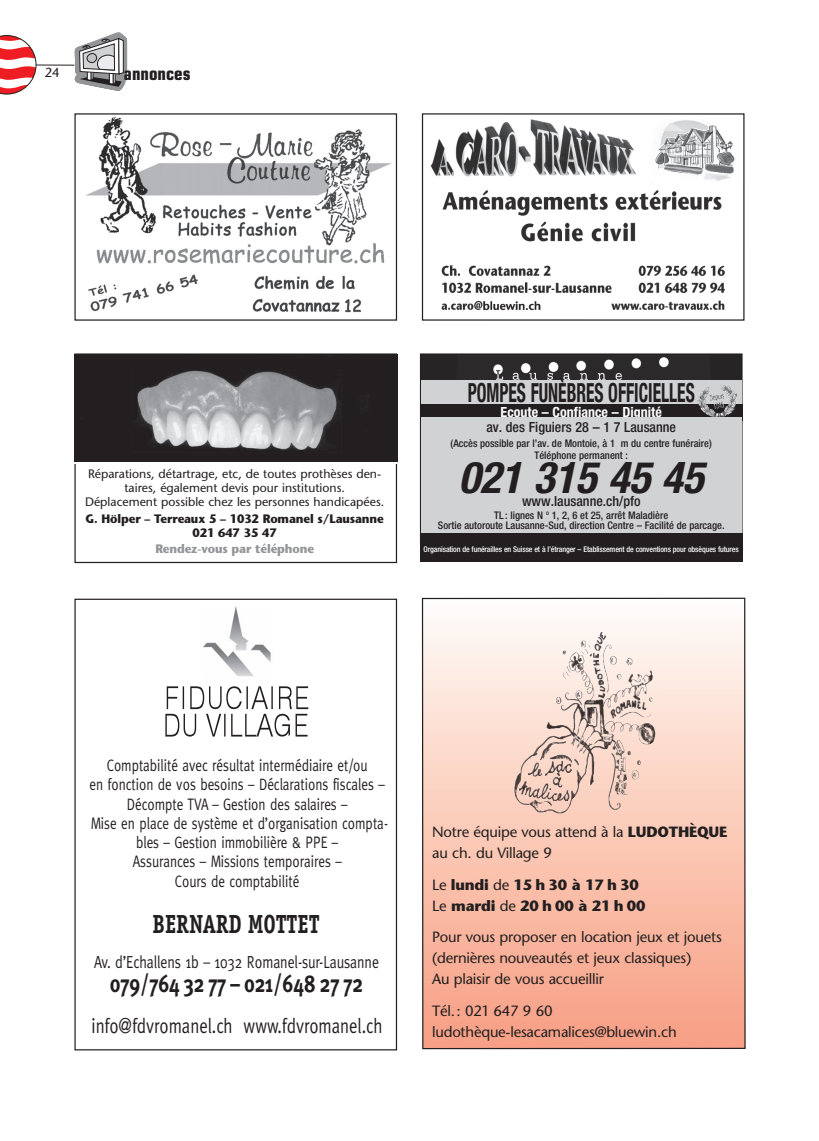
<style>
.page{position:relative;width:819px;height:1141px;background:#fff}
.page>*{position:absolute;margin:0;border:0;box-sizing:border-box;transform-origin:0 0}
.t1{font:italic 700 condensed 43.75px "Helvetica Neue";color:#231f20}
.t2{font:700 condensed 26.25px "Helvetica Neue";color:#231f20;scale:.67 1}
.t3{font:700 26.25px "Officina Serif";color:#231f20;scale:.8 1}
.t4{font:700 24.5px "Meta Plus";letter-spacing:-.005em;color:#231f20;scale:.8 1}
.t5{font:21px "Meta";color:#231f20;scale:.8 1}
.t6{font:700 condensed 18.38px "Eurostile";color:#231f20}
.t7{font:17.5px "Meta";letter-spacing:-.005em;color:#231f20;scale:.8 1}
.t8{font:16.62px/19.2px "Meta";color:#231f20;text-align:center;scale:.8 1}
.t9{font:14.88px/21px "Stone Sans";letter-spacing:-.015em;color:#231f20}
.t10{font:700 14.88px/21px "Stone Sans";letter-spacing:-.015em;color:#231f20}
.t11{font:500 condensed 14px "Helvetica Neue";color:#231f20}
.t12{font:700 condensed 14px "Helvetica Neue";color:#fff}
.t13{font:13.12px "Stone Sans";color:#231f20}
.t14{font:12.25px/14px "Stone Sans";color:#231f20;text-align:center}
.t15{font:700 12.25px/14px "Stone Sans";letter-spacing:-.01em;color:#231f20;text-align:center;scale:.95 1}
.t16{font:700 12.25px "Stone Sans";letter-spacing:-.01em;color:#939598;scale:.95 1}
.t17{font:500 condensed 10.5px/10.5px "Helvetica Neue";color:#231f20;text-align:center}
.t18{font:500 condensed 7.88px "Helvetica Neue";letter-spacing:-.015em;color:#fff}
.s1{font-weight:700}
.s2{font-weight:400}
</style>
<div class="page">
<hr style="left:0;top:64px;width:74px;height:1px;background:#231f20">
<svg style="left:71px;top:32px;width:57px;height:59px"></svg>
<svg style="left:0;top:35px;width:36px;height:59px"></svg>
<img style="left:85px;top:116px;width:307px;height:197px">
<img style="left:430px;top:119px;width:305px;height:192px">
<img style="left:203px;top:607px;width:68px;height:69px">
<svg style="left:165px;top:686px;width:143px;height:51px"></svg>
<div style="left:74px;top:599px;width:323px;height:451px;border:1px solid #231f20"></div>
<div style="left:74px;top:353px;width:323px;height:210px;border:1px solid #231f20"></div>
<img style="left:74px;top:355px;width:323px;height:107px">
<img style="left:422px;top:355px;width:318px;height:25px">
<div style="left:421px;top:380px;width:320px;height:28px;background:#d1d2d4"></div>
<div style="left:420px;top:404px;width:322px;height:17px;background:#231f20"></div>
<div style="left:421px;top:492px;width:320px;height:44px;background:#d1d2d4"></div>
<div style="left:420px;top:533px;width:322px;height:29px;background:#231f20"></div>
<img style="left:704px;top:385px;width:27px;height:29px">
<div style="left:421px;top:418px;width:320px;height:75px;background:#d1d2d4"></div>
<svg style="left:424px;top:626px;width:319px;height:421px;background:#f7c6b5"></svg>
<div style="left:422px;top:598px;width:323px;height:451px;border:1px solid #231f20"></div>
<img style="left:580px;top:632px;width:26px;height:16px">
<p class="t13" style="left:45px;top:65px;width:17px">24</p>
<p class="t6" style="left:124px;top:63px;width:147px">annonces annonces</p>
<p class="t14" style="left:85px;top:467px;width:301px">Réparations, détartrage, etc, de toutes prothèses den&shy;taires, également devis pour institutions.<br>Déplacement possible chez les personnes handicapées.</p>
<p class="t15" style="left:85px;top:511px;width:315px">G. Hölper – Terreaux 5 – 1032 Romanel s/Lausanne<br>021 647 35 47</p>
<p class="t16" style="left:155px;top:541px;width:168px">Rendez-vous par téléphone</p>
<h2 class="t2" style="left:467px;top:371px;width:340px">POMPES FUNÈBRES OFFICIELLES</h2>
<p class="t12" style="left:500px;top:403px;width:163px">Ecoute – Confiance – Dignité</p>
<p class="t11" style="left:486px;top:419px;width:191px">av. des Figuiers 28 – 1 7 Lausanne</p>
<p class="t17" style="left:450px;top:437px;width:263px;line-height:12.2px">(Accès possible par l’av. de Montoie, à 1 m du centre funéraire)<br>Téléphone permanent :</p>
<h1 class="t1" style="left:459px;top:451px;width:246px">021 315 45 45</h1>
<p class="t11" style="left:522px;top:493px;width:120px">www.lausanne.ch/pfo</p>
<p class="t17" style="left:438px;top:509px;width:288px">TL : lignes N <sup>o</sup> 1, 2, 6 et 25, arrêt Maladière<br>Sortie autoroute Lausanne-Sud, direction Centre – Facilité de parcage.</p>
<p class="t18" style="left:423px;top:545px;width:317px">Organisation de funérailles en Suisse et à l’étranger – Etablissement de conventions pour obsèques futures</p>
<p class="t8" style="left:89px;top:755px;width:374px">Comptabilité avec résultat intermédiaire et/ou<br>en fonction de vos besoins – Déclarations fiscales – Décompte TVA – Gestion des salaires –<br>Mise en place de système et d’organisation compta&shy;bles – Gestion immobilière &amp; PPE –<br>Assurances – Missions temporaires –<br>Cours de comptabilité</p>
<h2 class="t3" style="left:152px;top:908px;width:210px">BERNARD MOTTET</h2>
<p class="t7" style="left:94px;top:952px;width:357px">Av. d’Echallens 1b – 1032 Romanel-sur-Lausanne</p>
<h3 class="t4" style="left:110px;top:970px;width:318px">079/764 32 77 – 021/648 27 72</h3>
<p class="t5" style="left:91px;top:1014px;width:365px">info@fdvromanel.ch www.fdvromanel.ch</p>
<p class="t9" style="left:432px;top:822px;width:297px">Notre équipe vous attend à la <span class="s1">LUDOTHÈQUE </span>au ch. du Village 9</p>
<p class="t10" style="left:432px;top:874px;width:215px"><span class="s2">Le</span> lundi <span class="s2">de</span> 15 h 30 à 17 h 30<br><span class="s2">Le</span> mardi <span class="s2">de</span> 20 h 00 à 21 h 00</p>
<p class="t9" style="left:432px;top:927px;width:291px">Pour vous proposer en location jeux et jouets (dernières nouveautés et jeux classiques)<br>Au plaisir de vous accueillir</p>
<p class="t9" style="left:432px;top:1000px;width:246px">Tél. : 021 647 9 60 ludothèque-lesacamalices@bluewin.ch</p>
</div>
